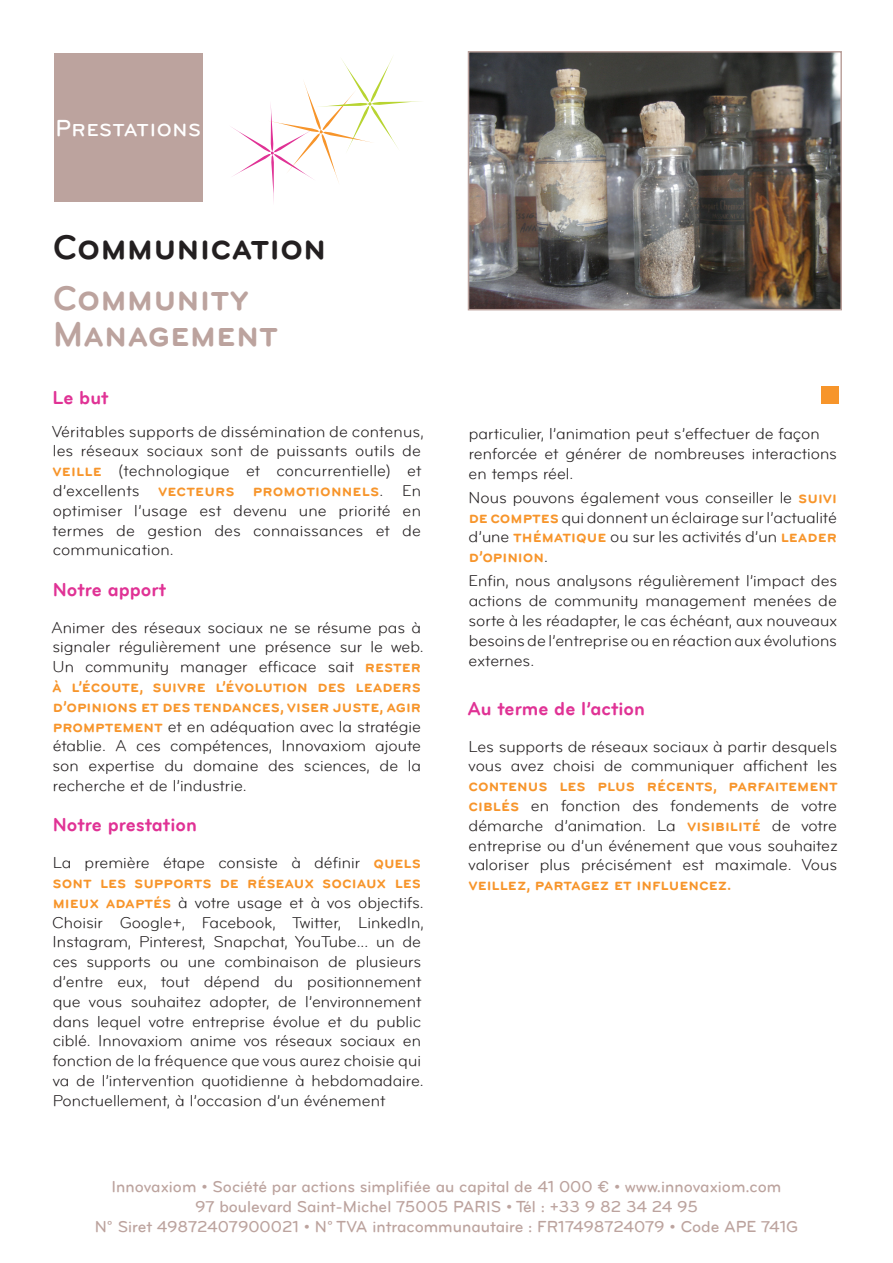
<style>
.page{position:relative;width:893px;height:1263px;background:#fff}
.page>*{position:absolute;margin:0;border:0;box-sizing:border-box;transform-origin:0 0}
.t1{font:36px "Bryant Pro Bold SC";color:#bca39e}
.t2{font:36px "Bryant Pro Bold SC";color:#231f20}
.t3{font:24px "Bryant Pro Medium SC";letter-spacing:-.005em;color:#fff}
.vert{font:19.5px "Bryant Pro Bold Alt No 1";color:#e03295}
.t4{font:16.5px/19.8px "Bryant Pro Regular Alt No 1";color:#231f20}
.Adresse{font:16.5px "Bryant Pro Medium Alt No 1";color:#bca39e}
.s1{font-family:"Bryant Pro Bold SC";color:#f7952b}
</style>
<div class="page">
<svg style="left:232px;top:57px;width:189px;height:145px"></svg>
<div style="left:54px;top:53px;width:149px;height:149px;background:#bca39e"></div>
<img style="left:471px;top:54px;width:368px;height:253px">
<div style="left:468px;top:51px;width:374px;height:259px;border:2px solid #bca39e"></div>
<div style="left:821px;top:387px;width:17px;height:17px;background:#f7952b"></div>
<p class="t3" style="left:56px;top:115px;width:147px">Prestations</p>
<p class="t2" style="left:53px;top:227px;width:275px">Communication</p>
<p class="t1" style="left:53px;top:279px;width:197px">Community</p>
<p class="t1" style="left:53px;top:315px;width:227px">Management</p>
<p class="vert" style="left:53px;top:387px;width:57px">Le but</p>
<p class="t4" style="left:52px;top:421px;width:373px">Véritables supports de dissémination de contenus, les réseaux sociaux sont de puissants outils de <span class="s1">veille</span> (technologique et concurrentielle) et d’excellents <span class="s1">vecteurs promotionnels</span>. En optimiser l’usage est devenu une priorité en termes de gestion des connaissances et de communication.</p>
<p class="vert" style="left:53px;top:579px;width:115px">Notre apport</p>
<p class="t4" style="left:51px;top:617px;width:374px">Animer des réseaux sociaux ne se résume pas à signaler régulièrement une présence sur le web.<br>Un community manager efficace sait <span class="s1">rester à l’écoute, suivre l’évolution des leaders d’opinions et des tendances, viser juste, agir promptement</span> et en adéquation avec la stratégie établie. A ces compétences, Innovaxiom ajoute son expertise du domaine des sciences, de la recherche et de l’industrie.</p>
<p class="vert" style="left:53px;top:814px;width:146px">Notre prestation</p>
<p class="t4" style="left:52px;top:853px;width:373px">La première étape consiste à définir <span class="s1">quels sont les supports de réseaux sociaux les mieux adaptés</span> à votre usage et à vos objectifs.<br>Choisir Google+, Facebook, Twitter, LinkedIn, Instagram, Pinterest, Snapchat, YouTube... un de ces supports ou une combinaison de plusieurs d’entre eux, tout dépend du positionnement que vous souhaitez adopter, de l’environnement dans lequel votre entreprise évolue et du public ciblé. Innovaxiom anime vos réseaux sociaux en fonction de la fréquence que vous aurez choisie qui va de l’intervention quotidienne à hebdomadaire.<br>Ponctuellement, à l’occasion d’un événement</p>
<p class="t4" style="left:469px;top:424px;width:353px">particulier, l’animation peut s’effectuer de façon</p>
<p class="t4" style="left:469px;top:444px;width:370px">renforcée et générer de nombreuses interactions en temps réel.</p>
<p class="t4" style="left:469px;top:488px;width:370px;text-align:justify">Nous pouvons également vous conseiller le <span class="s1">suivi de comptes</span> qui donnent un éclairage sur l’actualité d’une <span class="s1">thématique</span> ou sur les activités d’un <span class="s1">leader d’opinion</span>.</p>
<p class="t4" style="left:468px;top:571px;width:370px;text-align:justify">Enfin, nous analysons régulièrement l’impact des actions de community management menées de sorte à les réadapter, le cas échéant, aux nouveaux besoins de l’entreprise ou en réaction aux évolutions externes.</p>
<p class="vert" style="left:467px;top:698px;width:179px">Au terme de l’action</p>
<p class="t4" style="left:468px;top:736px;width:371px;text-align:justify">Les supports de réseaux sociaux à partir desquels vous avez choisi de communiquer affichent les <span class="s1">contenus les plus récents, parfaitement ciblés</span> en fonction des fondements de votre démarche d’animation. La <span class="s1">visibilité</span> de votre entreprise ou d’un événement que vous souhaitez valoriser plus précisément est maximale. Vous <span class="s1">veillez, partagez et influencez.</span></p>
<p class="Adresse" style="left:112px;top:1178px;width:671px">Innovaxiom • Société par actions simplifiée au capital de 41 000 € • www.innovaxiom.com</p>
<p class="Adresse" style="left:195px;top:1197px;width:504px">97 boulevard Saint-Michel 75005 PARIS • Tél : +33 9 82 34 24 95</p>
<p class="Adresse" style="left:95px;top:1217px;width:705px">N° Siret 49872407900021 • N° TVA intracommunautaire : FR17498724079 • Code APE 741G</p>
</div>
